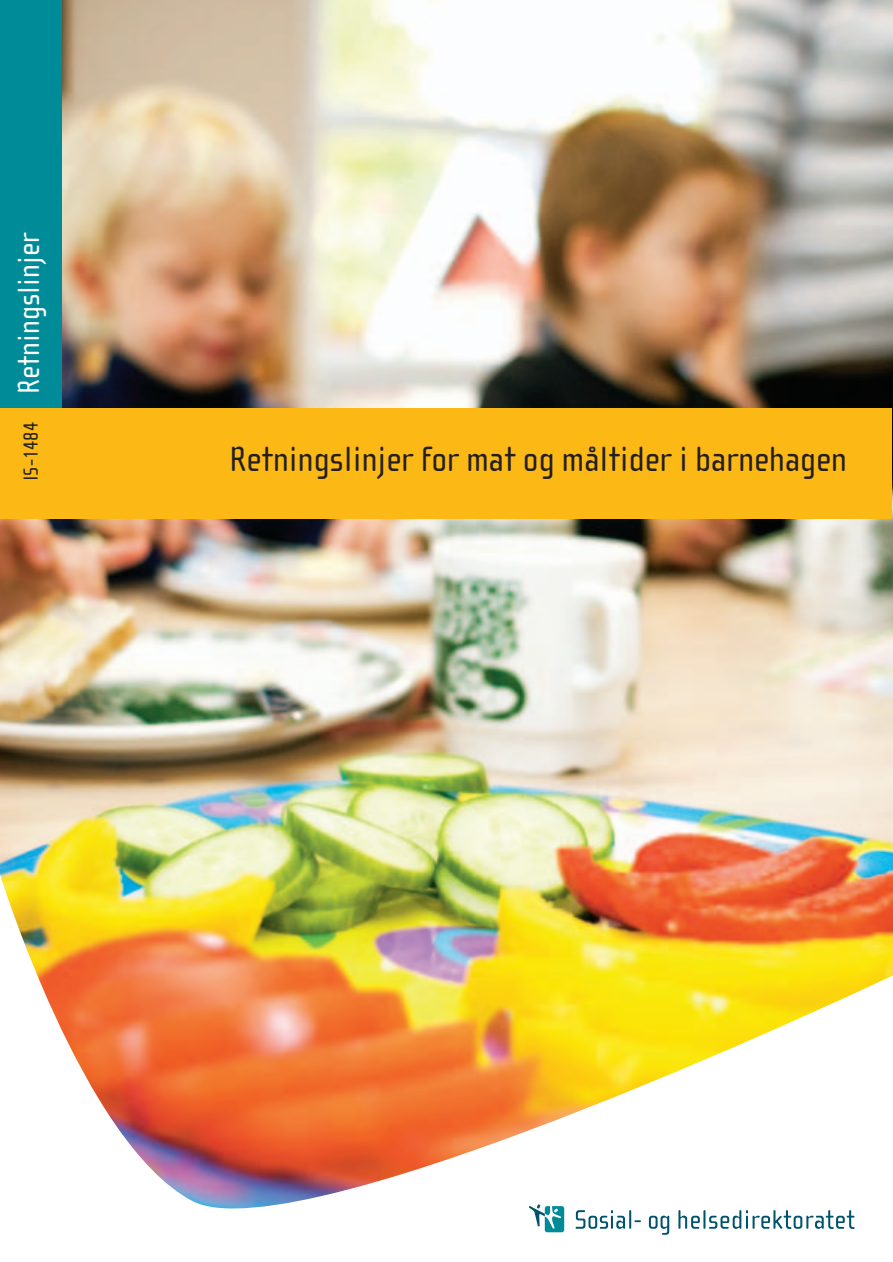
<style>
.page{position:relative;width:893px;height:1262px;background:#fff}
.page>*{position:absolute;margin:0;border:0;box-sizing:border-box;transform-origin:0 0}
.t1{font:36px "Cholla Sans";color:#231f20}
.t2{font:31.5px "Cholla Sans";color:#fff}
.t3{font:21px "Cholla Sans";color:#231f20}
</style>
<div class="page">
<img style="left:0;top:0;width:892px;height:872px">
<div style="left:0;top:0;width:62px;height:418px;background:#008b98"></div>
<div style="left:0;top:408px;width:892px;height:110px;background:#fcb814"></div>
<img style="left:0;top:872px;width:892px;height:363px">
<svg style="left:529px;top:1204px;width:35px;height:28px"></svg>
<svg style="left:575px;top:1210px;width:65px;height:18px"></svg>
<svg style="left:648px;top:1215px;width:21px;height:19px"></svg>
<svg style="left:678px;top:1210px;width:176px;height:18px"></svg>
<p class="t2" style="left:19px;top:394px;width:163px;rotate:-90deg">Retningslinjer</p>
<p class="t3" style="left:24px;top:481px;width:60px;rotate:-90deg">IS-1484</p>
<h1 class="t1" style="left:229px;top:447px;width:619px">Retningslinjer for mat og måltider i barnehagen</h1>
</div>
